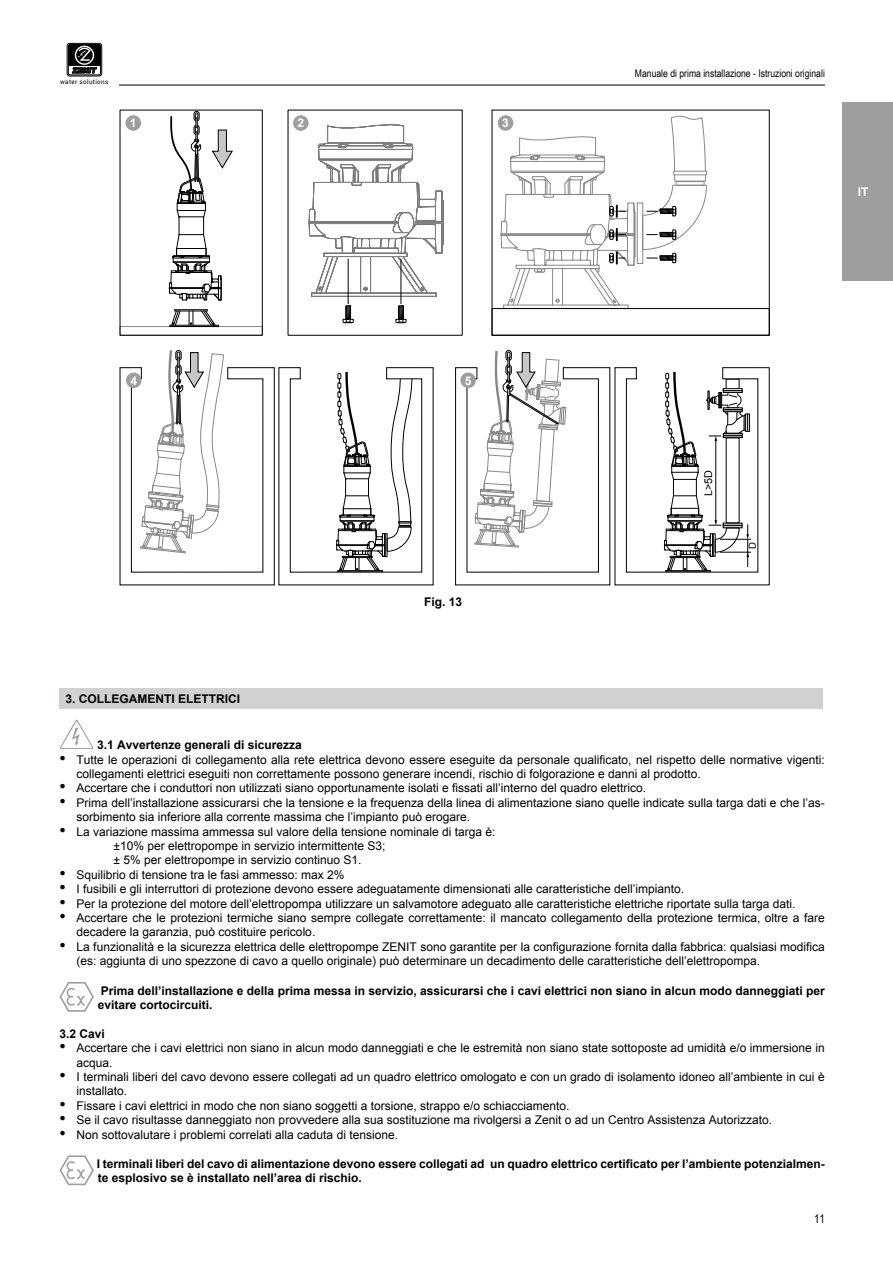
<style>
.page{position:relative;width:893px;height:1263px;background:#fff}
.page>*{position:absolute;margin:0;border:0;box-sizing:border-box;transform-origin:0 0}
.t1{font:12px/14.4px "Arial";color:#000}
.t2{font:700 12px/14.4px "Arial";color:#000}
.t3{font:700 12px "Arial";color:#fff}
.t4{font:12px "Arial Narrow";color:#000}
.t5{font:10.8px "Arial";color:#000}
.t6{font:10.5px "Arial Narrow";color:#000}
.t7{font:9.6px "Arial";color:#000}
.t8{font:6.3px "Roboto";letter-spacing:.05em;color:#000}
.s1{font-family:"Times New Roman";font-size:18px}
</style>
<div class="page">
<hr style="left:119px;top:85px;width:706px;height:1px;background:#000">
<div style="left:67px;top:43px;width:35px;height:33px;border:1px solid #000;border-radius:3px"></div>
<div style="left:68px;top:44px;width:33px;height:31px;border:1px solid #000;border-radius:2px"></div>
<svg style="left:68px;top:44px;width:33px;height:29px"></svg>
<div style="left:842px;top:102px;width:51px;height:179px;background:#9c9e9f"></div>
<div style="left:120px;top:326px;width:143px;height:10px;border:1px solid #87888a"></div>
<div style="left:120px;top:110px;width:143px;height:226px;border:1px solid #000"></div>
<svg style="left:168px;top:109px;width:65px;height:192px"></svg>
<hr style="left:175px;top:309px;width:32px;height:1px;background:#000">
<svg style="left:170px;top:310px;width:49px;height:17px"></svg>
<hr style="left:374px;top:296px;width:62px;height:1px;background:#87888a">
<hr style="left:312px;top:296px;width:62px;height:1px;background:#87888a">
<svg style="left:308px;top:124px;width:136px;height:172px"></svg>
<hr style="left:348px;top:259px;width:1px;height:45px;background:#000">
<svg style="left:342px;top:305px;width:12px;height:18px"></svg>
<div style="left:492px;top:308px;width:278px;height:28px;border:1px solid #000"></div>
<div style="left:637px;top:203px;width:6px;height:61px;border:1px solid #87888a"></div>
<svg style="left:642px;top:115px;width:65px;height:148px"></svg>
<svg style="left:500px;top:136px;width:136px;height:172px"></svg>
<hr style="left:401px;top:259px;width:1px;height:45px;background:#000">
<svg style="left:395px;top:305px;width:12px;height:18px"></svg>
<svg style="left:119px;top:333px;width:315px;height:253px"></svg>
<svg style="left:455px;top:350px;width:315px;height:236px"></svg>
<div style="left:126px;top:115px;width:15px;height:16px;background:#9c9e9f;border-radius:50%"></div>
<div style="left:293px;top:115px;width:16px;height:16px;background:#9c9e9f;border-radius:50%"></div>
<div style="left:498px;top:115px;width:15px;height:16px;background:#9c9e9f;border-radius:50%"></div>
<div style="left:126px;top:372px;width:15px;height:16px;background:#9c9e9f;border-radius:50%"></div>
<div style="left:460px;top:372px;width:16px;height:16px;background:#9c9e9f;border-radius:50%"></div>
<div style="left:60px;top:688px;width:763px;height:20px;background:#d0d1d2"></div>
<svg style="left:60px;top:719px;width:34px;height:30px"></svg>
<svg style="left:60px;top:982px;width:34px;height:30px"></svg>
<svg style="left:60px;top:1155px;width:34px;height:30px"></svg>
<p class="t8" style="left:60px;top:78px;width:50px">water solutions</p>
<p class="t3" style="left:130px;top:115px;width:8px">1</p>
<p class="t3" style="left:297px;top:115px;width:8px">2</p>
<p class="t3" style="left:502px;top:115px;width:8px">3</p>
<p class="t6" style="left:635px;top:66px;width:191px">Manuale di prima installazione - Istruzioni originali</p>
<p class="t3" style="left:858px;top:183px;width:12px">IT</p>
<p class="t3" style="left:130px;top:372px;width:8px">4</p>
<p class="t3" style="left:465px;top:372px;width:8px">5</p>
<p class="t2" style="left:424px;top:595px;width:40px">Fig. 13</p>
<p class="t5" style="left:701px;top:496px;width:28px;rotate:-90deg">L&gt;5D</p>
<p class="t7" style="left:746px;top:549px;width:8px;rotate:-90deg">D</p>
<p class="t2" style="left:66px;top:691px;width:176px">3. COLLEGAMENTI ELETTRICI</p>
<p class="t2" style="left:97px;top:738px;width:206px">3.1 Avvertenze generali di sicurezza</p>
<p class="t1" style="left:77px;top:752px;width:750px;text-indent:-17px"><span class="s1">•</span> Tutte le operazioni di collegamento alla rete elettrica devono essere eseguite da personale qualificato, nel rispetto delle normative vigenti: collegamenti elettrici eseguiti non correttamente possono generare incendi, rischio di folgorazione e danni al prodotto.</p>
<p class="t1" style="left:60px;top:781px;width:588px"><span class="s1">•</span> Accertare che i conduttori non utilizzati siano opportunamente isolati e fissati all’interno del quadro elettrico.</p>
<p class="t1" style="left:77px;top:795px;width:750px;text-indent:-17px"><span class="s1">•</span> Prima dell’installazione assicurarsi che la tensione e la frequenza della linea di alimentazione siano quelle indicate sulla targa dati e che l’as&shy;sorbimento sia inferiore alla corrente massima che l’impianto può erogare.</p>
<p class="t1" style="left:114px;top:824px;width:383px;text-indent:-54px"><span class="s1">•</span> La variazione massima ammessa sul valore della tensione nominale di targa è: ±10% per elettropompe in servizio intermittente S3;<br>± 5% per elettropompe in servizio continuo S1.</p>
<p class="t1" style="left:60px;top:867px;width:287px"><span class="s1">•</span> Squilibrio di tensione tra le fasi ammesso: max 2%</p>
<p class="t1" style="left:60px;top:882px;width:626px"><span class="s1">•</span> I fusibili e gli interruttori di protezione devono essere adeguatamente dimensionati alle caratteristiche dell’impianto.</p>
<p class="t1" style="left:60px;top:896px;width:737px"><span class="s1">•</span> Per la protezione del motore dell’elettropompa utilizzare un salvamotore adeguato alle caratteristiche elettriche riportate sulla targa dati.</p>
<p class="t1" style="left:77px;top:911px;width:750px;text-indent:-17px"><span class="s1">•</span> Accertare che le protezioni termiche siano sempre collegate correttamente: il mancato collegamento della protezione termica, oltre a fare decadere la garanzia, può costituire pericolo.</p>
<p class="t1" style="left:77px;top:939px;width:750px;text-indent:-17px"><span class="s1">•</span> La funzionalità e la sicurezza elettrica delle elettropompe ZENIT sono garantite per la configurazione fornita dalla fabbrica: qualsiasi modifica (es: aggiunta di uno spezzone di cavo a quello originale) può determinare un decadimento delle caratteristiche dell’elettropompa.</p>
<p class="t2" style="left:98px;top:983px;width:729px">Prima dell’installazione e della prima messa in servizio, assicurarsi che i cavi elettrici non siano in alcun modo danneggiati per evitare cortocircuiti.</p>
<p class="t2" style="left:60px;top:1027px;width:47px">3.2 Cavi</p>
<p class="t1" style="left:77px;top:1041px;width:750px;text-indent:-17px"><span class="s1">•</span> Accertare che i cavi elettrici non siano in alcun modo danneggiati e che le estremità non siano state sottoposte ad umidità e/o immersione in acqua.</p>
<p class="t1" style="left:77px;top:1070px;width:750px;text-indent:-17px"><span class="s1">•</span> I terminali liberi del cavo devono essere collegati ad un quadro elettrico omologato e con un grado di isolamento idoneo all’ambiente in cui è installato.</p>
<p class="t1" style="left:60px;top:1098px;width:511px"><span class="s1">•</span> Fissare i cavi elettrici in modo che non siano soggetti a torsione, strappo e/o schiacciamento.</p>
<p class="t1" style="left:60px;top:1113px;width:714px"><span class="s1">•</span> Se il cavo risultasse danneggiato non provvedere alla sua sostituzione ma rivolgersi a Zenit o ad un Centro Assistenza Autorizzato.</p>
<p class="t1" style="left:60px;top:1127px;width:340px"><span class="s1">•</span> Non sottovalutare i problemi correlati alla caduta di tensione.</p>
<p class="t2" style="left:97px;top:1157px;width:730px">I terminali liberi del cavo di alimentazione devono essere collegati ad un quadro elettrico certificato per l’ambiente potenzialmen&shy;te esplosivo se è installato nell’area di rischio.</p>
<p class="t4" style="left:814px;top:1210px;width:12px">11</p>
</div>
